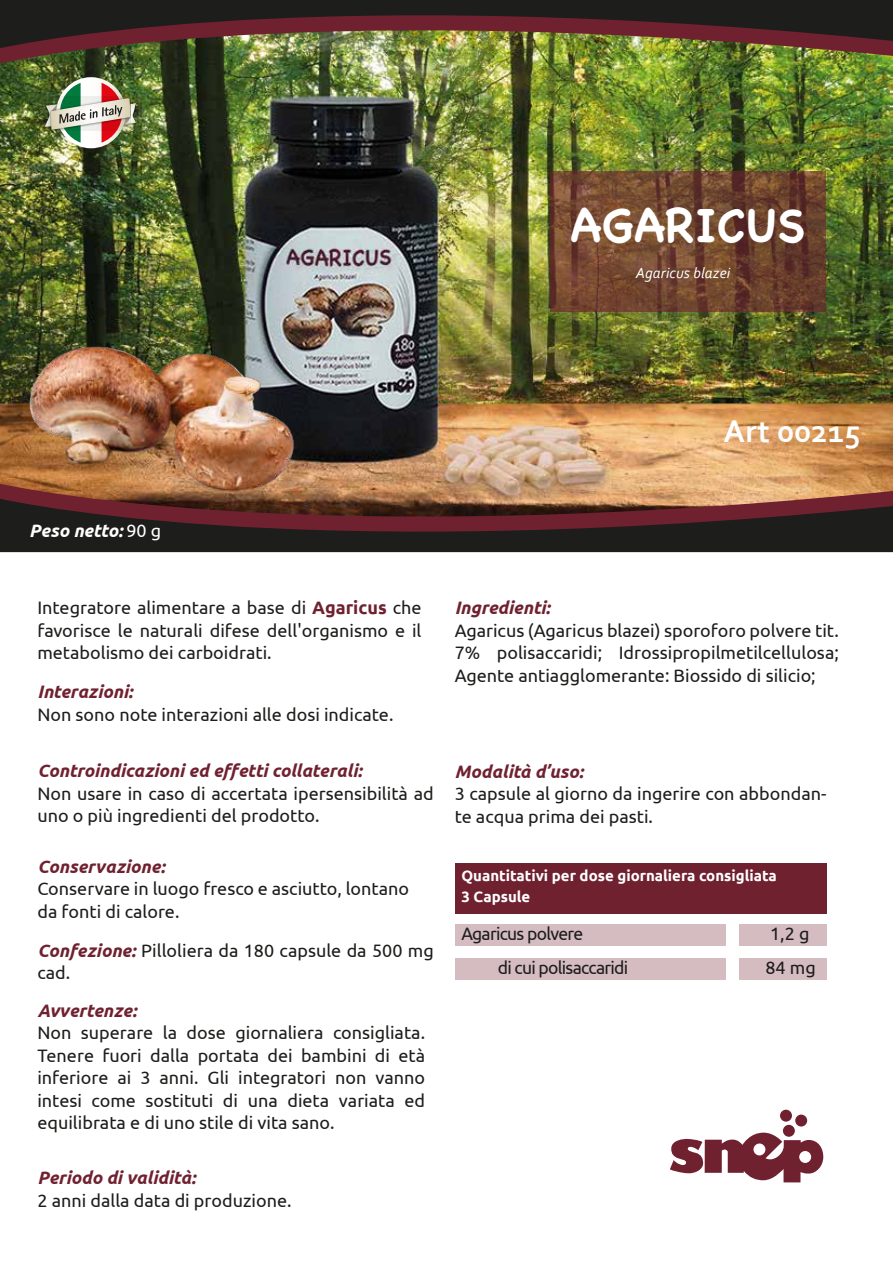
<style>
.page{position:relative;width:893px;height:1263px;background:#fff}
.page>*{position:absolute;margin:0;border:0;box-sizing:border-box;transform-origin:0 0}
.t1{font:700 46.5px "Chalkboard";color:#fff}
.t2{font:700 32.85px "Corbel";letter-spacing:.01em;color:#fff}
.t3{font:18px/22.5px "Ubuntu";color:#1d1d1b}
.t4{font:italic 700 18px "Ubuntu";color:#702130}
.t5{font:18px/33.9px "Ubuntu";letter-spacing:-.04em;color:#1d1d1b}
.t6{font:italic 700 18px "Ubuntu";color:#fff}
.t7{font:italic 15.45px "Corbel";letter-spacing:.01em;color:#fff}
.t8{font:700 15px "Ubuntu";color:#fff}
.s1{font-weight:400;font-style:normal}
.s2{font-weight:700;color:#702130}
.s3{font-weight:700;font-style:italic;color:#702130}
</style>
<div class="page">
<img style="left:0;top:67px;width:892px;height:413px">
<svg style="left:328px;top:480px;width:565px;height:15px;background:#d09d6d"></svg>
<svg style="left:0;top:495px;width:893px;height:58px;background:#482c29"></svg>
<img style="left:0;top:52px;width:893px;height:15px">
<img style="left:0;top:0;width:893px;height:52px">
<img style="left:0;top:273px;width:328px;height:226px">
<img style="left:44px;top:77px;width:92px;height:71px">
<svg style="left:550px;top:171px;width:276px;height:141px;background:#70452f"></svg>
<div style="left:455px;top:863px;width:371px;height:50px;background:#702130"></div>
<div style="left:455px;top:924px;width:270px;height:22px;background:#d4bcc1"></div>
<div style="left:739px;top:924px;width:87px;height:22px;background:#d4bcc1"></div>
<div style="left:739px;top:958px;width:87px;height:22px;background:#d4bcc1"></div>
<div style="left:455px;top:958px;width:270px;height:22px;background:#d4bcc1"></div>
<svg style="left:670px;top:1110px;width:153px;height:72px"></svg>
<h1 class="t1" style="left:570px;top:197px;width:236px">AGARICUS</h1>
<p class="t7" style="left:636px;top:264px;width:96px">Agaricus blazei</p>
<h2 class="t2" style="left:724px;top:411px;width:139px">Art 00215</h2>
<p class="t6" style="left:29px;top:520px;width:134px">Peso netto: <span class="s1">90 g</span></p>
<p class="t3" style="left:37px;top:596px;width:386px;text-align:justify">Integratore alimentare a base di <span class="s2">Agaricus</span> che favorisce le naturali difese dell'organismo e il metabolismo dei carboidrati.</p>
<p class="t4" style="left:37px;top:681px;width:97px">Interazioni:</p>
<p class="t3" style="left:37px;top:703px;width:358px">Non sono note interazioni alle dosi indicate.</p>
<p class="t4" style="left:37px;top:760px;width:326px">Controindicazioni ed effetti collaterali:</p>
<p class="t3" style="left:37px;top:781px;width:398px">Non usare in caso di accertata ipersensibilità ad uno o più ingredienti del prodotto.</p>
<p class="t4" style="left:37px;top:855px;width:129px">Conservazione:</p>
<p class="t3" style="left:37px;top:877px;width:373px">Conservare in luogo fresco e asciutto, lontano da fonti di calore.</p>
<p class="t3" style="left:37px;top:938px;width:398px"><span class="s3">Confezione:</span> Pilloliera da 180 capsule da 500 mg cad.</p>
<p class="t4" style="left:37px;top:999px;width:101px">Avvertenze:</p>
<p class="t3" style="left:37px;top:1021px;width:389px;text-align:justify">Non superare la dose giornaliera consigliata.<br>Tenere fuori dalla portata dei bambini di età inferiore ai 3 anni. Gli integratori non vanno intesi come sostituti di una dieta variata ed equilibrata e di uno stile di vita sano.</p>
<p class="t4" style="left:37px;top:1167px;width:160px">Periodo di validità:</p>
<p class="t3" style="left:37px;top:1188px;width:256px">2 anni dalla data di produzione.</p>
<p class="t4" style="left:455px;top:597px;width:97px">Ingredienti:</p>
<p class="t3" style="left:455px;top:618px;width:386px;text-align:justify">Agaricus (Agaricus blazei) sporoforo polvere tit.<br>7% polisaccaridi; Idrossipropilmetilcellulosa; Agente antiagglomerante: Biossido di silicio;</p>
<p class="t4" style="left:455px;top:760px;width:130px">Modalità d’uso:</p>
<p class="t3" style="left:455px;top:782px;width:373px">3 capsule al giorno da ingerire con abbondan&shy;te acqua prima dei pasti.</p>
<p class="t8" style="left:461px;top:866px;width:317px">Quantitativi per dose giornaliera consigliata</p>
<p class="t8" style="left:461px;top:887px;width:70px">3 Capsule</p>
<p class="t5" style="left:498px;top:916px;width:132px;text-indent:-36px">Agaricus polvere<br>di cui polisaccaridi</p>
<p class="t3" style="left:765px;top:916px;width:52px;line-height:33.9px">1,2 g<br>84 mg</p>
</div>
